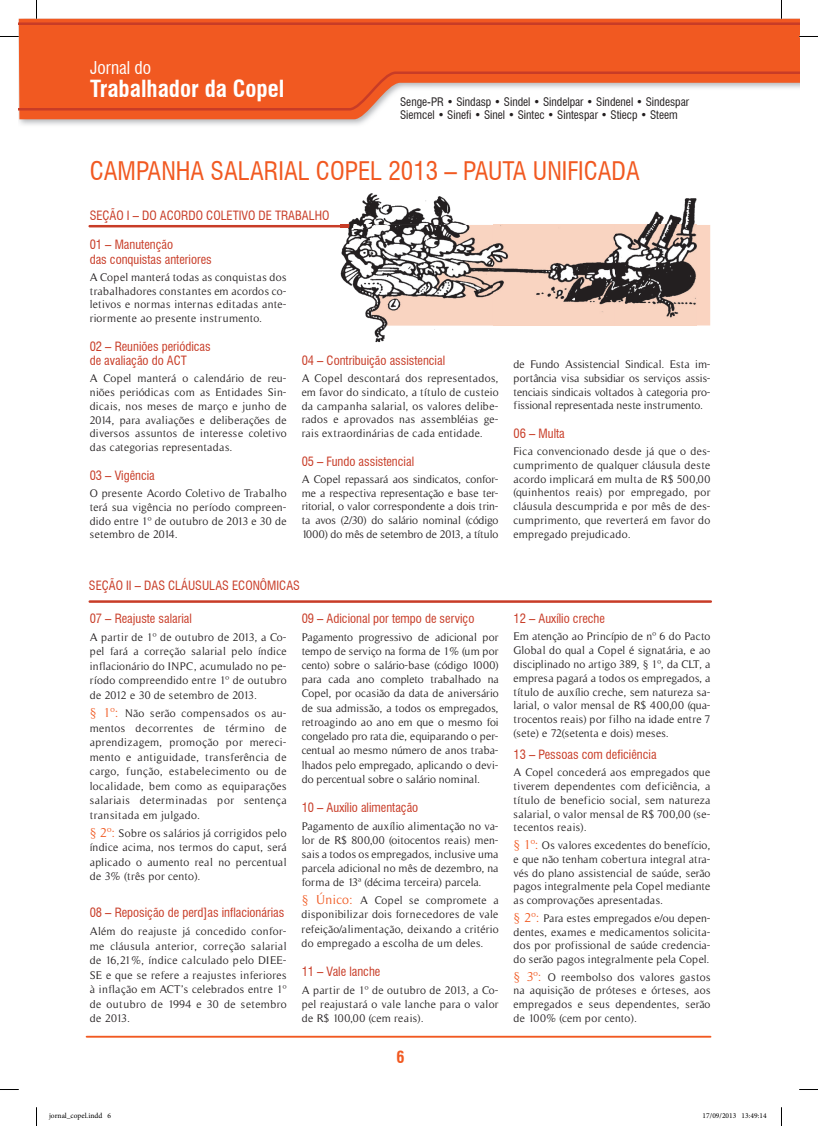
<style>
.page{position:relative;width:818px;height:1126px;background:#fff}
.page>*{position:absolute;margin:0;border:0;box-sizing:border-box;transform-origin:0 0}
.t1{font:condensed 25px "Swiss 721 BT";color:#f15921}
.t2{font:700 condensed 23px "Swiss 721 BT";color:#fff}
.t3{font:condensed 17.25px "Swiss 721 BT";color:#fff}
.t4{font:700 condensed 16.25px "Swiss 721 BT";color:#f15921}
.t5{font:condensed 12.5px/14.4px "Swiss 721 BT";color:#c83c27}
.t6{font:condensed 11.5px/13.8px "Swiss 721 BT";color:#231f20}
.t7{font:11.25px/13.8px "Timeless";letter-spacing:.025em;color:#231f20;text-align:justify}
.t8{font:7.5px "Minion Pro";color:#000}
.s1{font-size:13.12px;color:#f15921}
</style>
<div class="page">
<svg style="left:19px;top:19px;width:779px;height:100px;fill:#f15921"></svg>
<svg style="left:19px;top:21px;width:779px;height:91px;background:#ef7246"></svg>
<hr style="left:87px;top:1035px;width:623px;height:2px;background:#f15921">
<hr style="left:88px;top:225px;width:440px;height:2px;background:#c83c27">
<hr style="left:90px;top:600px;width:620px;height:2px;background:#c83c27">
<svg style="left:696px;top:225px;width:13px;height:100px"></svg>
<img style="left:340px;top:193px;width:356px;height:36px">
<img style="left:340px;top:229px;width:44px;height:113px">
<img style="left:384px;top:325px;width:312px;height:14px">
<img style="left:340px;top:225px;width:31px;height:2px">
<img style="left:371px;top:225px;width:325px;height:100px">
<svg style="left:0;top:36px;width:19px;height:1px"></svg>
<svg style="left:798px;top:36px;width:19px;height:1px"></svg>
<svg style="left:0;top:1089px;width:19px;height:1px"></svg>
<svg style="left:799px;top:1089px;width:18px;height:1px"></svg>
<svg style="left:36px;top:0;width:1px;height:19px"></svg>
<svg style="left:36px;top:1107px;width:1px;height:18px"></svg>
<h3 class="t3" style="left:90px;top:57px;width:63px">Jornal do</h3>
<h2 class="t2" style="left:90px;top:75px;width:195px">Trabalhador da Copel</h2>
<p class="t6" style="left:400px;top:94px;width:290px">Senge-PR • Sindasp • Sindel • Sindelpar • Sindenel • Sindespar<br>Siemcel • Sinefi • Sinel • Sintec • Sintespar • Stiecp • Steem</p>
<h1 class="t1" style="left:90px;top:155px;width:551px">CAMPANHA SALARIAL COPEL 2013 – PAUTA UNIFICADA</h1>
<p class="t5" style="left:90px;top:208px;width:241px">SEÇÃO I – DO ACORDO COLETIVO DE TRABALHO</p>
<p class="t5" style="left:90px;top:237px;width:123px">01 – Manutenção<br>das conquistas anteriores</p>
<p class="t7" style="left:90px;top:270px;width:198px">A Copel manterá todas as conquistas dos trabalhadores constantes em acordos co&shy;letivos e normas internas editadas ante&shy;riormente ao presente instrumento.</p>
<p class="t5" style="left:90px;top:339px;width:122px">02 – Reuniões periódicas de avaliação do ACT</p>
<p class="t7" style="left:90px;top:372px;width:198px">A Copel manterá o calendário de reu&shy;niões periódicas com as Entidades Sin&shy;dicais, nos meses de março e junho de 2014, para avaliações e deliberações de diversos assuntos de interesse coletivo das categorias representadas.</p>
<p class="t5" style="left:90px;top:468px;width:67px">03 – Vigência</p>
<p class="t7" style="left:90px;top:486px;width:198px">O presente Acordo Coletivo de Trabalho terá sua vigência no período compreen&shy;dido entre 1º de outubro de 2013 e 30 de setembro de 2014.</p>
<p class="t5" style="left:89px;top:578px;width:212px">SEÇÃO II – DAS CLÁUSULAS ECONÔMICAS</p>
<p class="t5" style="left:90px;top:611px;width:104px">07 – Reajuste salarial</p>
<p class="t7" style="left:90px;top:630px;width:198px;line-height:14.5px">A partir de 1º de outubro de 2013, a Co&shy;pel fará a correção salarial pelo índice inflacionário do INPC, acumulado no pe&shy;ríodo compreendido entre 1º de outubro de 2012 e 30 de setembro de 2013.</p>
<p class="t7" style="left:90px;top:706px;width:198px;line-height:14.5px"><span class="s1">§ 1º:</span> Não serão compensados os au&shy;mentos decorrentes de término de aprendizagem, promoção por mereci&shy;mento e antiguidade, transferência de cargo, função, estabelecimento ou de localidade, bem como as equiparações salariais determinadas por sentença transitada em julgado.</p>
<p class="t7" style="left:90px;top:825px;width:198px;line-height:14.5px"><span class="s1">§ 2º:</span> Sobre os salários já corrigidos pelo índice acima, nos termos do caput, será aplicado o aumento real no percentual de 3% (três por cento).</p>
<p class="t5" style="left:90px;top:905px;width:196px">08 – Reposição de perd]as inflacionárias</p>
<p class="t7" style="left:90px;top:923px;width:198px;line-height:14.5px">Além do reajuste já concedido confor&shy;me cláusula anterior, correção salarial de 16,21%, índice calculado pelo DIEE-SE e que se refere a reajustes inferiores à inflação em ACT’s celebrados entre 1º de outubro de 1994 e 30 de setembro de 2013.</p>
<p class="t5" style="left:301px;top:353px;width:145px">04 – Contribuição assistencial</p>
<p class="t7" style="left:301px;top:371px;width:198px">A Copel descontará dos representados, em favor do sindicato, a título de custeio da campanha salarial, os valores delibe&shy;rados e aprovados nas assembléias ge&shy;rais extraordinárias de cada entidade.</p>
<p class="t5" style="left:301px;top:454px;width:114px">05 – Fundo assistencial</p>
<p class="t7" style="left:301px;top:472px;width:198px">A Copel repassará aos sindicatos, confor&shy;me a respectiva representação e base ter&shy;ritorial, o valor correspondente a dois trin&shy;ta avos (2/30) do salário nominal (código 1000) do mês de setembro de 2013, a título</p>
<p class="t5" style="left:301px;top:611px;width:174px">09 – Adicional por tempo de serviço</p>
<p class="t7" style="left:301px;top:629px;width:198px;line-height:14.2px">Pagamento progressivo de adicional por tempo de serviço na forma de 1% (um por cento) sobre o salário-base (código 1000) para cada ano completo trabalhado na Copel, por ocasião da data de aniversário de sua admissão, a todos os empregados, retroagindo ao ano em que o mesmo foi congelado pro rata die, equiparando o per&shy;centual ao mesmo número de anos traba&shy;lhados pelo empregado, aplicando o devi&shy;do percentual sobre o salário nominal.</p>
<p class="t5" style="left:301px;top:800px;width:118px">10 – Auxílio alimentação</p>
<p class="t7" style="left:301px;top:818px;width:198px;line-height:14.2px">Pagamento de auxílio alimentação no va&shy;lor de R$ 800,00 (oitocentos reais) men&shy;sais a todos os empregados, inclusive uma parcela adicional no mês de dezembro, na forma de 13ª (décima terceira) parcela.</p>
<p class="t7" style="left:301px;top:893px;width:198px;line-height:14.2px"><span class="s1">§ Único:</span> A Copel se compromete a disponibilizar dois fornecedores de vale refeição/alimentação, deixando a critério do empregado a escolha de um deles.</p>
<p class="t5" style="left:301px;top:964px;width:80px">11 – Vale lanche</p>
<p class="t7" style="left:301px;top:982px;width:198px;line-height:14.2px">A partir de 1º de outubro de 2013, a Co&shy;pel reajustará o vale lanche para o valor de R$ 100,00 (cem reais).</p>
<h3 class="t4" style="left:396px;top:1047px;width:10px">6</h3>
<p class="t7" style="left:513px;top:357px;width:198px">de Fundo Assistencial Sindical. Esta im&shy;portância visa subsidiar os serviços assis&shy;tenciais sindicais voltados à categoria pro&shy;fissional representada neste instrumento.</p>
<p class="t5" style="left:513px;top:426px;width:53px">06 – Multa</p>
<p class="t7" style="left:513px;top:444px;width:198px">Fica convencionado desde já que o des&shy;cumprimento de qualquer cláusula deste acordo implicará em multa de R$ 500,00 (quinhentos reais) por empregado, por cláusula descumprida e por mês de des&shy;cumprimento, que reverterá em favor do empregado prejudicado.</p>
<p class="t5" style="left:513px;top:611px;width:93px">12 – Auxílio creche</p>
<p class="t7" style="left:513px;top:629px;width:198px">Em atenção ao Princípio de nº 6 do Pacto Global do qual a Copel é signatária, e ao disciplinado no artigo 389, § 1º, da CLT, a empresa pagará a todos os empregados, a título de auxílio creche, sem natureza sa&shy;larial, o valor mensal de R$ 400,00 (qua&shy;trocentos reais) por filho na idade entre 7 (sete) e 72(setenta e dois) meses.</p>
<p class="t5" style="left:513px;top:747px;width:144px">13 – Pessoas com deficiência</p>
<p class="t7" style="left:513px;top:765px;width:198px">A Copel concederá aos empregados que tiverem dependentes com deficiência, a título de beneficio social, sem natureza salarial, o valor mensal de R$ 700,00 (se&shy;tecentos reais).</p>
<p class="t7" style="left:513px;top:838px;width:198px"><span class="s1">§ 1º:</span> Os valores excedentes do benefício, e que não tenham cobertura integral atra&shy;vés do plano assistencial de saúde, serão pagos integralmente pela Copel mediante as comprovações apresentadas.</p>
<p class="t7" style="left:513px;top:910px;width:198px"><span class="s1">§ 2º:</span> Para estes empregados e/ou depen&shy;dentes, exames e medicamentos solicita&shy;dos por profissional de saúde credencia&shy;do serão pagos integralmente pela Copel.</p>
<p class="t7" style="left:513px;top:969px;width:198px"><span class="s1">§ 3º:</span> O reembolso dos valores gastos na aquisição de próteses e órteses, aos empregados e seus dependentes, serão de 100% (cem por cento).</p>
<p class="t8" style="left:49px;top:1110px;width:64px">jornal_copel.indd 6</p>
<p class="t8" style="left:702px;top:1110px;width:65px">17/09/2013 13:49:14</p>
</div>
